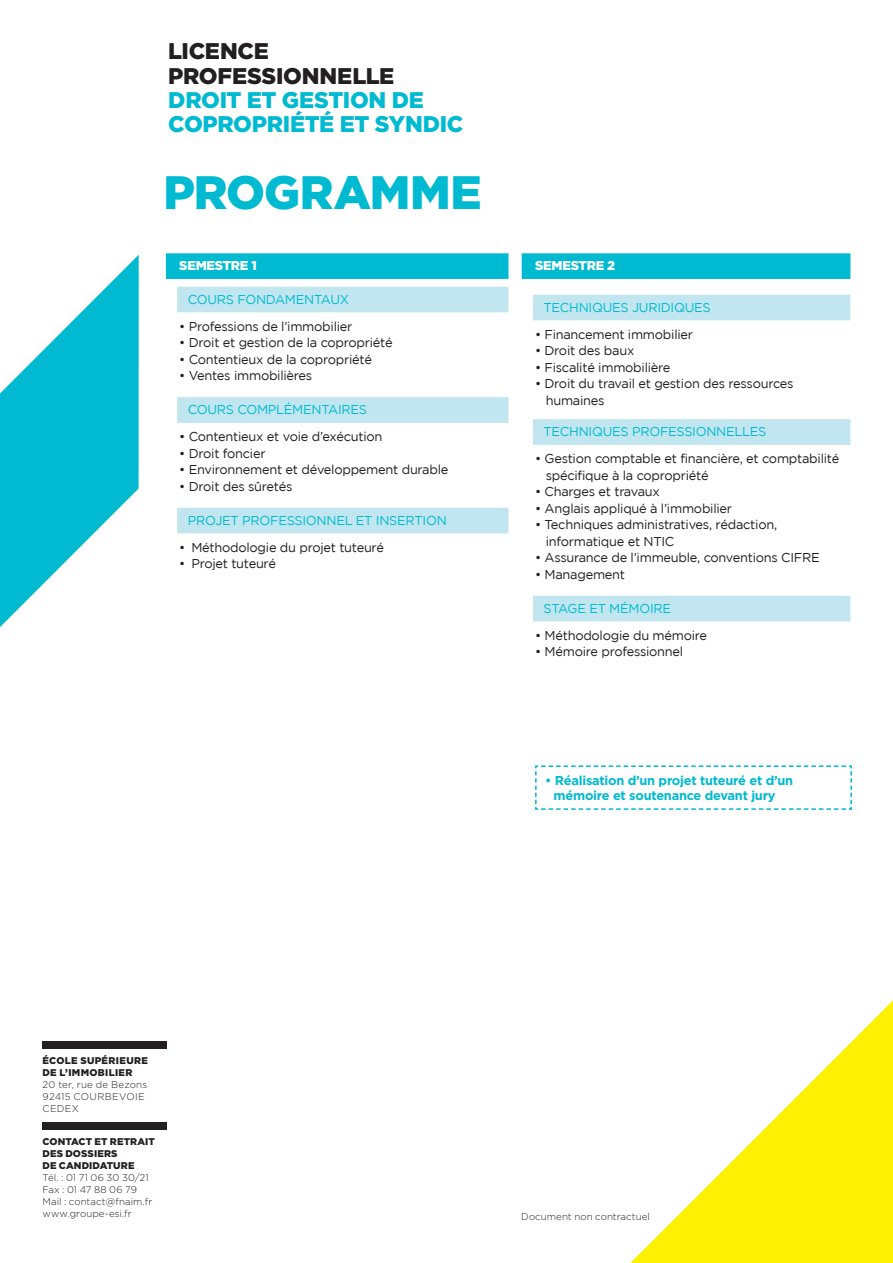
<style>
.page{position:relative;width:893px;height:1263px;background:#fff}
.page>*{position:absolute;margin:0;border:0;box-sizing:border-box;transform-origin:0 0}
.t1{font:900 46.8px "Gotham";letter-spacing:-.015em;color:#00bad1}
.t2{font:900 22.65px/24.5px "Gotham";letter-spacing:-.015em;color:#00bad1}
.t3{font:900 22.65px "Gotham";letter-spacing:-.015em;color:#231f20}
.Style_de_paragraphe{font:12.9px/16.5px "Gotham";letter-spacing:-.02em;color:#231f20}
.programmeh2{font:12.9px "Gotham";letter-spacing:-.02em;color:#00bad1}
.encadré{font:700 12.9px/15px "Gotham";letter-spacing:-.02em;color:#00bad1}
.programme_h1{font:900 12.9px "Gotham";letter-spacing:-.02em;color:#fff}
.t4{font:300 9.75px/12px "Gotham";letter-spacing:.005em;color:#231f20}
.t5{font:900 9.75px/12px "Gotham";letter-spacing:.015em;color:#231f20}
.t6{font:300 9.75px/12px "Gotham";letter-spacing:.03em;color:#231f20}
.t7{font:900 9.75px/12px "Gotham";letter-spacing:.035em;color:#231f20}
</style>
<div class="page">
<div style="left:166px;top:253px;width:342px;height:26px;background:#00bad1"></div>
<div style="left:177px;top:287px;width:331px;height:25px;background:#c1e6ef"></div>
<div style="left:177px;top:397px;width:331px;height:26px;background:#c1e6ef"></div>
<div style="left:177px;top:508px;width:331px;height:25px;background:#c1e6ef"></div>
<svg style="left:630px;top:1000px;width:263px;height:263px"></svg>
<svg style="left:0;top:255px;width:139px;height:372px;fill:#00bad1"></svg>
<svg style="left:535px;top:765px;width:317px;height:45px"></svg>
<div style="left:522px;top:253px;width:328px;height:26px;background:#00bad1"></div>
<div style="left:533px;top:295px;width:317px;height:25px;background:#c1e6ef"></div>
<div style="left:533px;top:419px;width:317px;height:26px;background:#c1e6ef"></div>
<div style="left:533px;top:596px;width:317px;height:25px;background:#c1e6ef"></div>
<div style="left:43px;top:1041px;width:124px;height:7px;background:#231f20"></div>
<div style="left:43px;top:1122px;width:124px;height:7px;background:#231f20"></div>
<p class="t3" style="left:168px;top:38px;width:102px">LICENCE</p>
<p class="t3" style="left:168px;top:62px;width:228px">PROFESSIONNELLE</p>
<p class="t2" style="left:168px;top:87px;width:297px">DROIT ET GESTION DE<br>COPROPRIÉTÉ ET SYNDIC</p>
<p class="t1" style="left:163px;top:165px;width:320px">PROGRAMME</p>
<p class="programme_h1" style="left:179px;top:258px;width:79px">SEMESTRE 1</p>
<p class="programmeh2" style="left:188px;top:292px;width:163px">COURS FONDAMENTAUX</p>
<p class="Style_de_paragraphe" style="left:179px;top:318px;width:175px">• Professions de l’immobilier</p>
<p class="Style_de_paragraphe" style="left:179px;top:334px;width:215px">• Droit et gestion de la copropriété</p>
<p class="Style_de_paragraphe" style="left:179px;top:351px;width:194px">• Contentieux de la copropriété</p>
<p class="Style_de_paragraphe" style="left:179px;top:367px;width:135px">• Ventes immobilières</p>
<p class="programmeh2" style="left:188px;top:403px;width:181px">COURS COMPLÉMENTAIRES</p>
<p class="Style_de_paragraphe" style="left:179px;top:428px;width:205px">• Contentieux et voie d’exécution</p>
<p class="Style_de_paragraphe" style="left:179px;top:445px;width:88px">• Droit foncier</p>
<p class="Style_de_paragraphe" style="left:179px;top:461px;width:271px">• Environnement et développement durable</p>
<p class="Style_de_paragraphe" style="left:179px;top:478px;width:115px">• Droit des sûretés</p>
<p class="programmeh2" style="left:188px;top:513px;width:260px">PROJET PROFESSIONNEL ET INSERTION</p>
<p class="Style_de_paragraphe" style="left:179px;top:539px;width:206px">• Méthodologie du projet tuteuré</p>
<p class="Style_de_paragraphe" style="left:179px;top:555px;width:98px">• Projet tuteuré</p>
<p class="programme_h1" style="left:535px;top:258px;width:82px">SEMESTRE 2</p>
<p class="programmeh2" style="left:544px;top:300px;width:169px">TECHNIQUES JURIDIQUES</p>
<p class="Style_de_paragraphe" style="left:535px;top:326px;width:160px">• Financement immobilier</p>
<p class="Style_de_paragraphe" style="left:535px;top:342px;width:101px">• Droit des baux</p>
<p class="Style_de_paragraphe" style="left:535px;top:359px;width:137px">• Fiscalité immobilière</p>
<p class="Style_de_paragraphe" style="left:546px;top:375px;width:249px;text-indent:-11px">• Droit du travail et gestion des ressources humaines</p>
<p class="programmeh2" style="left:544px;top:425px;width:224px">TECHNIQUES PROFESSIONNELLES</p>
<p class="Style_de_paragraphe" style="left:546px;top:450px;width:295px;text-indent:-11px">• Gestion comptable et financière, et comptabilité spécifique à la copropriété</p>
<p class="Style_de_paragraphe" style="left:535px;top:483px;width:126px">• Charges et travaux</p>
<p class="Style_de_paragraphe" style="left:535px;top:500px;width:199px">• Anglais appliqué à l’immobilier</p>
<p class="Style_de_paragraphe" style="left:546px;top:516px;width:233px;text-indent:-11px">• Techniques administratives, rédaction, informatique et NTIC</p>
<p class="Style_de_paragraphe" style="left:535px;top:549px;width:286px">• Assurance de l’immeuble, conventions CIFRE</p>
<p class="Style_de_paragraphe" style="left:535px;top:566px;width:92px">• Management</p>
<p class="programmeh2" style="left:544px;top:601px;width:129px">STAGE ET MÉMOIRE</p>
<p class="Style_de_paragraphe" style="left:535px;top:627px;width:174px">• Méthodologie du mémoire</p>
<p class="Style_de_paragraphe" style="left:535px;top:643px;width:150px">• Mémoire professionnel</p>
<p class="encadré" style="left:554px;top:772px;width:241px;text-indent:-9px">• Réalisation d’un projet tuteuré et d’un mémoire et soutenance devant jury</p>
<p class="t7" style="left:43px;top:1054px;width:107px">ÉCOLE SUPÉRIEURE<br>DE L’IMMOBILIER</p>
<p class="t6" style="left:43px;top:1078px;width:106px">20 ter, rue de Bezons<br>92415 COURBEVOIE<br>CEDEX</p>
<p class="t5" style="left:43px;top:1135px;width:114px">CONTACT ET RETRAIT<br>DES DOSSIERS<br>DE CANDIDATURE</p>
<p class="t4" style="left:43px;top:1171px;width:108px">Tél. : 01 71 06 30 30/21<br>Fax : 01 47 88 06 79</p>
<p class="t4" style="left:43px;top:1195px;width:111px">Mail : contact@fnaim.fr www.groupe-esi.fr</p>
<p class="t4" style="left:521px;top:1211px;width:130px">Document non contractuel</p>
</div>
